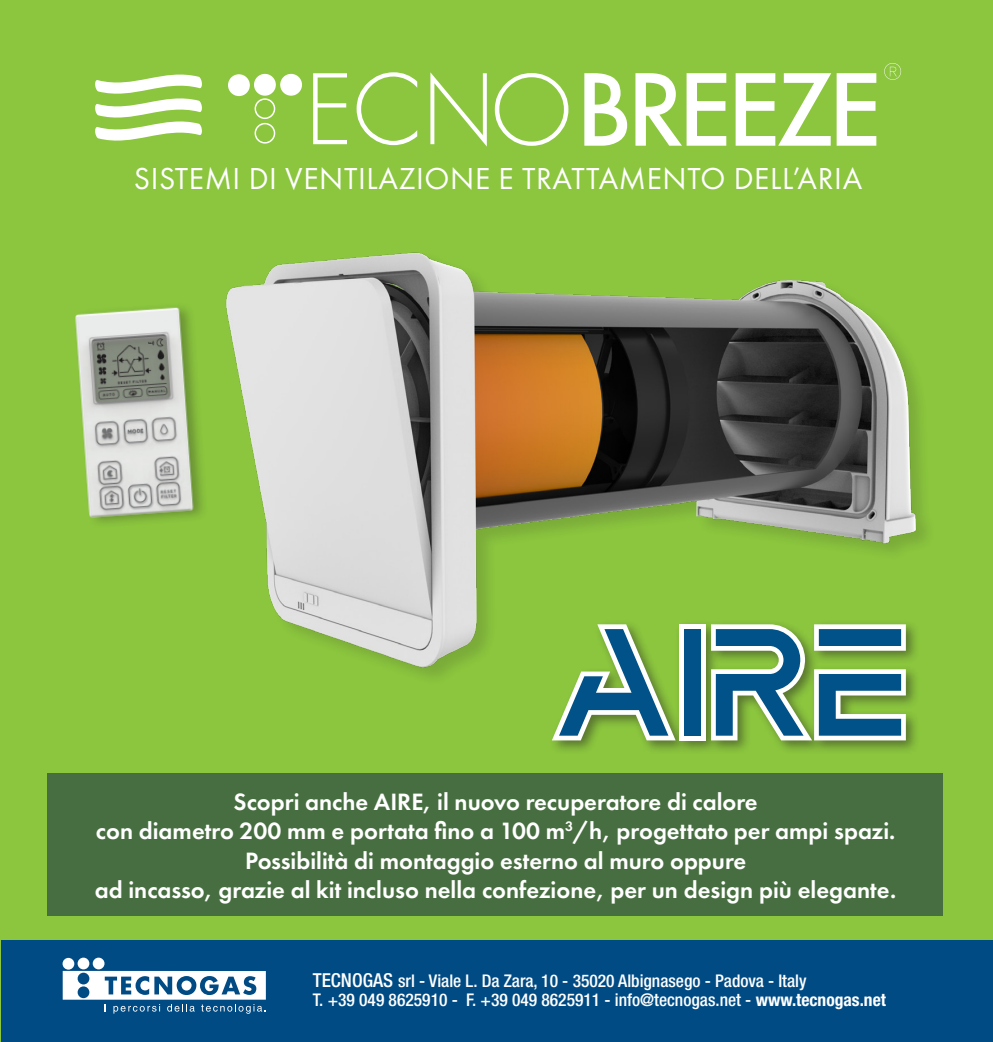
<style>
.page{position:relative;width:993px;height:1042px;background:#fff}
.page>*{position:absolute;margin:0;border:0;box-sizing:border-box;transform-origin:0 0}
.t1{font:31.5px "Futura PT";letter-spacing:.02em;color:#fff}
.t2{font:600 24.5px "Futura PT";color:#fff}
.t3{font:500 condensed 17.5px "Helvetica Neue LT Std";color:#fff}
.s1{font-size:19.25px}
.s2{font-weight:700}
</style>
<div class="page">
<div style="left:0;top:0;width:992px;height:1042px;background:#8bc63e"></div>
<div style="left:1px;top:940px;width:991px;height:102px;background:#004b84"></div>
<div style="left:63px;top:971px;width:203px;height:28px;background:#fff"></div>
<svg style="left:113px;top:1004px;width:47px;height:9px"></svg>
<svg style="left:167px;top:1004px;width:28px;height:7px"></svg>
<svg style="left:201px;top:1004px;width:65px;height:10px"></svg>
<div style="left:63px;top:958px;width:11px;height:11px;background:#fff;border-radius:50%"></div>
<div style="left:78px;top:957px;width:11px;height:12px;background:#fff;border-radius:50%"></div>
<div style="left:93px;top:957px;width:11px;height:12px;background:#fff;border-radius:50%"></div>
<div style="left:78px;top:972px;width:11px;height:12px;background:#004b84;border-radius:50%"></div>
<div style="left:78px;top:986px;width:11px;height:12px;background:#004b84;border-radius:50%"></div>
<svg style="left:105px;top:976px;width:151px;height:19px"></svg>
<div style="left:47px;top:773px;width:895px;height:142px;background:#476e40"></div>
<svg style="left:884px;top:63px;width:16px;height:17px"></svg>
<svg style="left:228px;top:74px;width:74px;height:70px"></svg>
<svg style="left:313px;top:73px;width:34px;height:71px"></svg>
<svg style="left:356px;top:72px;width:61px;height:73px"></svg>
<svg style="left:430px;top:72px;width:56px;height:74px"></svg>
<svg style="left:494px;top:73px;width:74px;height:73px"></svg>
<svg style="left:584px;top:73px;width:43px;height:73px"></svg>
<svg style="left:635px;top:73px;width:91px;height:73px"></svg>
<svg style="left:735px;top:73px;width:141px;height:73px"></svg>
<svg style="left:95px;top:74px;width:107px;height:67px"></svg>
<img style="left:75px;top:307px;width:93px;height:216px">
<div style="left:548px;top:620px;width:372px;height:135px;background:#231f20;opacity:.48"></div>
<svg style="left:551px;top:685px;width:124px;height:55px"></svg>
<div style="left:678px;top:624px;width:27px;height:116px;background:#fff"></div>
<div style="left:683px;top:629px;width:17px;height:107px;background:#015288"></div>
<svg style="left:710px;top:685px;width:195px;height:55px"></svg>
<img style="left:168px;top:252px;width:759px;height:433px">
<p class="t1" style="left:134px;top:160px;width:729px">SISTEMI DI VENTILAZIONE E TRATTAMENTO DELL’ARIA</p>
<p class="t2" style="left:233px;top:786px;width:525px">Scopri anche AIRE, il nuovo recuperatore di calore</p>
<p class="t2" style="left:96px;top:816px;width:800px">con diametro 200 mm e portata fino a 100 m<sup>3</sup>/h, progettato per ampi spazi.</p>
<p class="t2" style="left:245px;top:845px;width:502px">Possibilità di montaggio esterno al muro oppure</p>
<p class="t2" style="left:95px;top:874px;width:803px">ad incasso, grazie al kit incluso nella confezione, per un design più elegante.</p>
<p class="t3" style="left:313px;top:970px;width:495px"><span class="s1">TECNOGAS</span> srl - Viale L. Da Zara, 10 - 35020 Albignasego - Padova - Italy</p>
<p class="t3" style="left:313px;top:989px;width:574px">T. +39 049 8625910 - F. +39 049 8625911 - info@tecnogas.net - <span class="s2">www.tecnogas.net</span></p>
</div>
